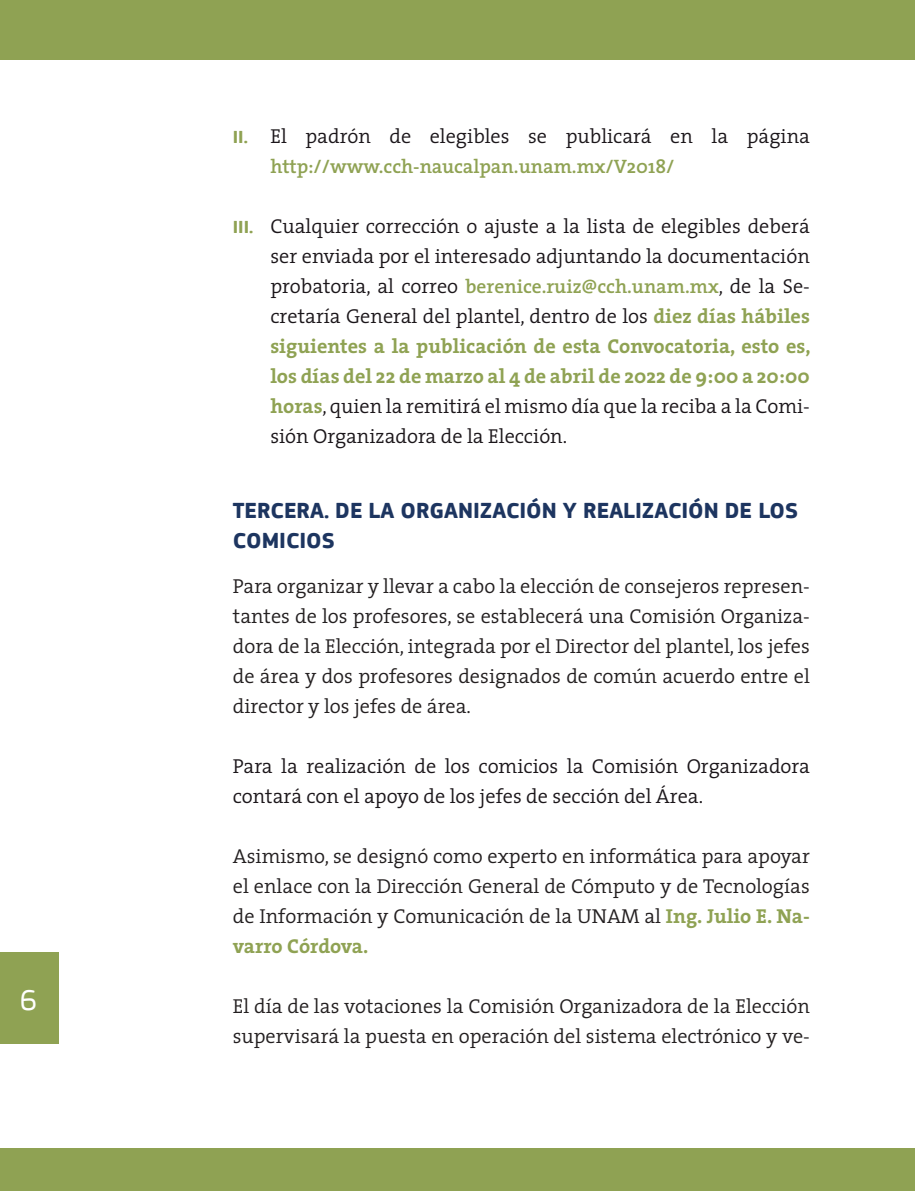
<style>
.page{position:relative;width:915px;height:1191px;background:#fff}
.page>*{position:absolute;margin:0;border:0;box-sizing:border-box;transform-origin:0 0}
.t1{font:30px "PF Square Sans Pro";color:#fff}
.Subtitulo_4{font:700 22.5px/30px "PF Square Sans Pro";color:#1d3560}
.Parrafo_s_sangría{font:300 20.25px/30px "The Serif";color:#231f20;text-align:justify}
.Bullets1{font:300 20.25px/30px "The Serif";color:#1b161a;text-align:justify}
.Parrafo_s_sangría-2{font:300 20.25px/30px "The Serif";color:#1b161a}
.Bullets1-2{font:600 19.5px "The Serif";color:#8fa253}
.s1{font-family:"PF Square Sans Pro";font-weight:700;font-size:18px;color:#8fa253}
.s2{font-weight:600;font-size:19.5px;color:#8fa253}
.s3{font-weight:700;color:#8fa253}
</style>
<div class="page">
<div style="left:0;top:952px;width:58px;height:92px;background:#8fa253"></div>
<div style="left:0;top:0;width:914px;height:60px;background:#8fa253"></div>
<div style="left:0;top:1147px;width:914px;height:44px;background:#8fa253"></div>
<h1 class="t1" style="left:20px;top:982px;width:18px">6</h1>
<p class="Bullets1" style="left:233px;top:120px;width:578px"><span class="s1">II.</span> El padrón de elegibles se publicará en la página</p>
<p class="Bullets1-2" style="left:270px;top:150px;width:405px">http://www.cch-naucalpan.unam.mx/V2018/</p>
<p class="Bullets1" style="left:270px;top:210px;width:541px;text-indent:-38px"><span class="s1">III.</span> Cualquier corrección o ajuste a la lista de elegibles deberá ser enviada por el interesado adjuntando la documentación probatoria, al correo <span class="s2">berenice.ruiz@cch.unam.mx</span>, de la Se&shy;cretaría General del plantel, dentro de los <span class="s3">diez días hábiles siguientes a la publicación de esta Convocatoria, esto es, los días del 22 de marzo al 4 de abril de 2022 de 9:00 a 20:00 horas</span>, quien la remitirá el mismo día que la reciba a la Comi&shy;sión Organizadora de la Elección.</p>
<p class="Subtitulo_4" style="left:233px;top:496px;width:566px">TERCERA. DE LA ORGANIZACIÓN Y REALIZACIÓN DE LOS<br>COMICIOS</p>
<p class="Parrafo_s_sangría" style="left:233px;top:570px;width:578px">Para organizar y llevar a cabo la elección de consejeros represen&shy;tantes de los profesores, se establecerá una Comisión Organiza&shy;dora de la Elección, integrada por el Director del plantel, los jefes de área y dos profesores designados de común acuerdo entre el director y los jefes de área.</p>
<p class="Parrafo_s_sangría-2" style="left:233px;top:750px;width:578px">Para la realización de los comicios la Comisión Organizadora contará con el apoyo de los jefes de sección del Área.</p>
<p class="Parrafo_s_sangría" style="left:233px;top:840px;width:578px">Asimismo, se designó como experto en informática para apoyar el enlace con la Dirección General de Cómputo y de Tecnologías de Información y Comunicación de la UNAM al <span class="s3">Ing. Julio E. Na&shy;varro Córdova.</span></p>
<p class="Parrafo_s_sangría" style="left:233px;top:990px;width:578px">El día de las votaciones la Comisión Organizadora de la Elección supervisará la puesta en operación del sistema electrónico y ve-</p>
</div>
